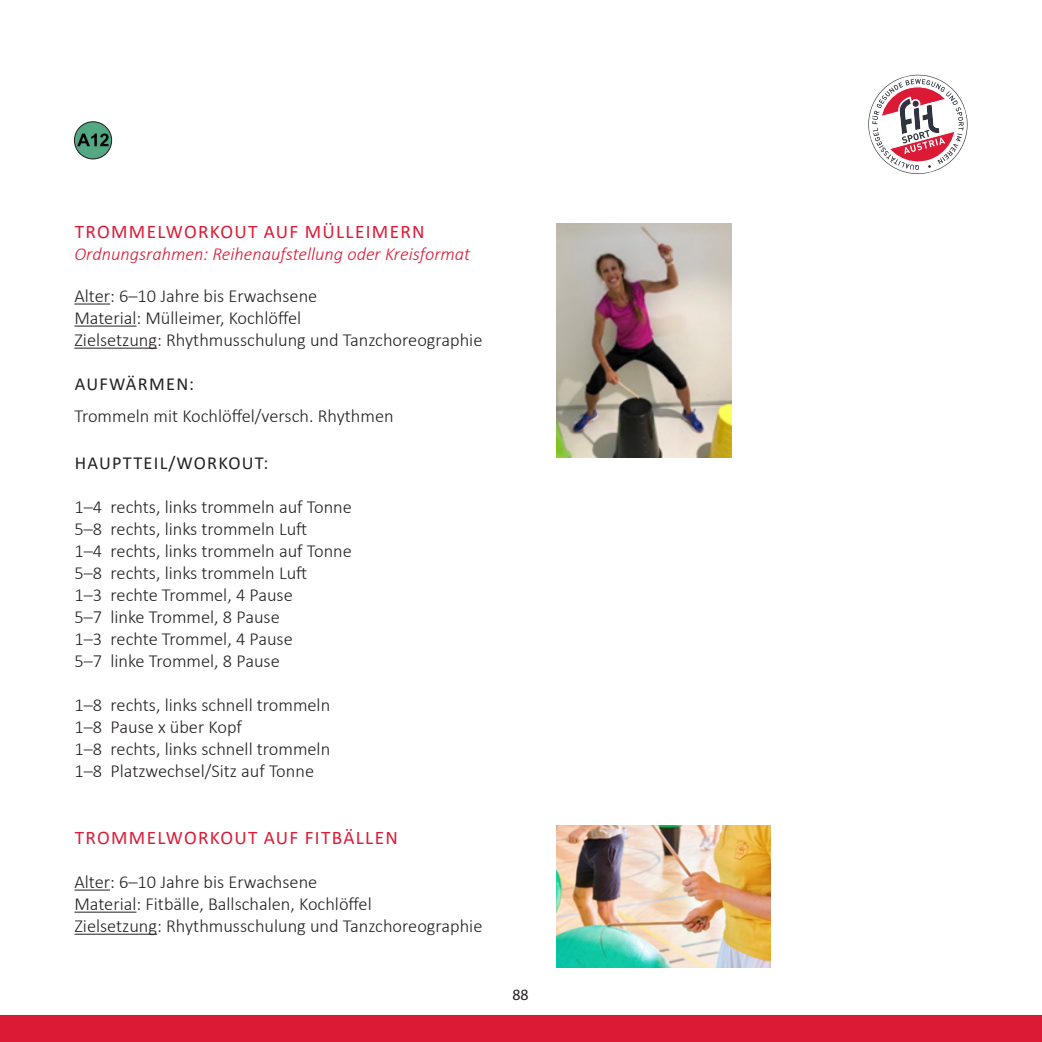
<style>
.page{position:relative;width:1042px;height:1042px;background:#fff}
.page>*{position:absolute;margin:0;border:0;box-sizing:border-box;transform-origin:0 0}
.ÜS_2{font:19.25px "Calibri";letter-spacing:.07em;color:#dc1a36}
.t1{font:300 18.38px "Calibri";color:#231f20}
.ÜS_2-2{font:italic 300 18.38px "Calibri";color:#dc1a36}
.ÜS_3{font:18.38px "Calibri";letter-spacing:.07em;color:#231f20}
.t2{font:15.75px "Myriad Pro";color:#231f20}
</style>
<div class="page">
<hr style="left:74px;top:303px;width:36px;height:1px;background:#231f20">
<hr style="left:74px;top:326px;width:62px;height:1px;background:#231f20">
<hr style="left:74px;top:348px;width:83px;height:1px;background:#231f20">
<hr style="left:74px;top:889px;width:36px;height:1px;background:#231f20">
<hr style="left:74px;top:911px;width:62px;height:1px;background:#231f20">
<hr style="left:74px;top:933px;width:83px;height:1px;background:#231f20">
<div style="left:0;top:1015px;width:1042px;height:27px;background:#dc1a36"></div>
<img style="left:75px;top:122px;width:37px;height:37px;border-radius:18px">
<div style="left:74px;top:121px;width:38px;height:38px;border:1px solid #231f20;border-radius:50%"></div>
<img style="left:556px;top:223px;width:175px;height:235px">
<img style="left:556px;top:825px;width:215px;height:142px">
<svg style="left:868px;top:74px;width:100px;height:100px"></svg>
<p class="ÜS_2" style="left:75px;top:218px;width:351px">TROMMELWORKOUT AUF MÜLLEIMERN</p>
<p class="ÜS_2-2" style="left:74px;top:242px;width:397px">Ordnungsrahmen: Reihenaufstellung oder Kreisformat</p>
<p class="t1" style="left:74px;top:284px;width:244px">Alter: 6–10 Jahre bis Erwachsene</p>
<p class="t1" style="left:74px;top:306px;width:228px">Material: Mülleimer, Kochlöffel</p>
<p class="t1" style="left:74px;top:328px;width:409px">Zielsetzung: Rhythmusschulung und Tanzchoreographie</p>
<p class="ÜS_3" style="left:75px;top:371px;width:121px">AUFWÄRMEN:</p>
<p class="t1" style="left:74px;top:405px;width:321px">Trommeln mit Kochlöffel/versch. Rhythmen</p>
<p class="ÜS_3" style="left:75px;top:450px;width:195px">HAUPTTEIL/WORKOUT:</p>
<p class="t1" style="left:74px;top:495px;width:279px">1–4 rechts, links trommeln auf Tonne</p>
<p class="t1" style="left:74px;top:517px;width:234px">5–8 rechts, links trommeln Luft</p>
<p class="t1" style="left:74px;top:539px;width:279px">1–4 rechts, links trommeln auf Tonne</p>
<p class="t1" style="left:74px;top:561px;width:234px">5–8 rechts, links trommeln Luft</p>
<p class="t1" style="left:74px;top:583px;width:220px">1–3 rechte Trommel, 4 Pause</p>
<p class="t1" style="left:74px;top:605px;width:207px">5–7 linke Trommel, 8 Pause</p>
<p class="t1" style="left:74px;top:627px;width:220px">1–3 rechte Trommel, 4 Pause</p>
<p class="t1" style="left:74px;top:650px;width:207px">5–7 linke Trommel, 8 Pause</p>
<p class="t1" style="left:74px;top:694px;width:257px">1–8 rechts, links schnell trommeln</p>
<p class="t1" style="left:74px;top:716px;width:169px">1–8 Pause x über Kopf</p>
<p class="t1" style="left:74px;top:738px;width:257px">1–8 rechts, links schnell trommeln</p>
<p class="t1" style="left:74px;top:760px;width:241px">1–8 Platzwechsel/Sitz auf Tonne</p>
<p class="ÜS_2" style="left:75px;top:824px;width:324px">TROMMELWORKOUT AUF FITBÄLLEN</p>
<p class="t1" style="left:74px;top:870px;width:244px">Alter: 6–10 Jahre bis Erwachsene</p>
<p class="t1" style="left:74px;top:892px;width:299px">Material: Fitbälle, Ballschalen, Kochlöffel</p>
<p class="t1" style="left:74px;top:914px;width:409px">Zielsetzung: Rhythmusschulung und Tanzchoreographie</p>
<p class="t2" style="left:512px;top:985px;width:18px">88</p>
</div>
